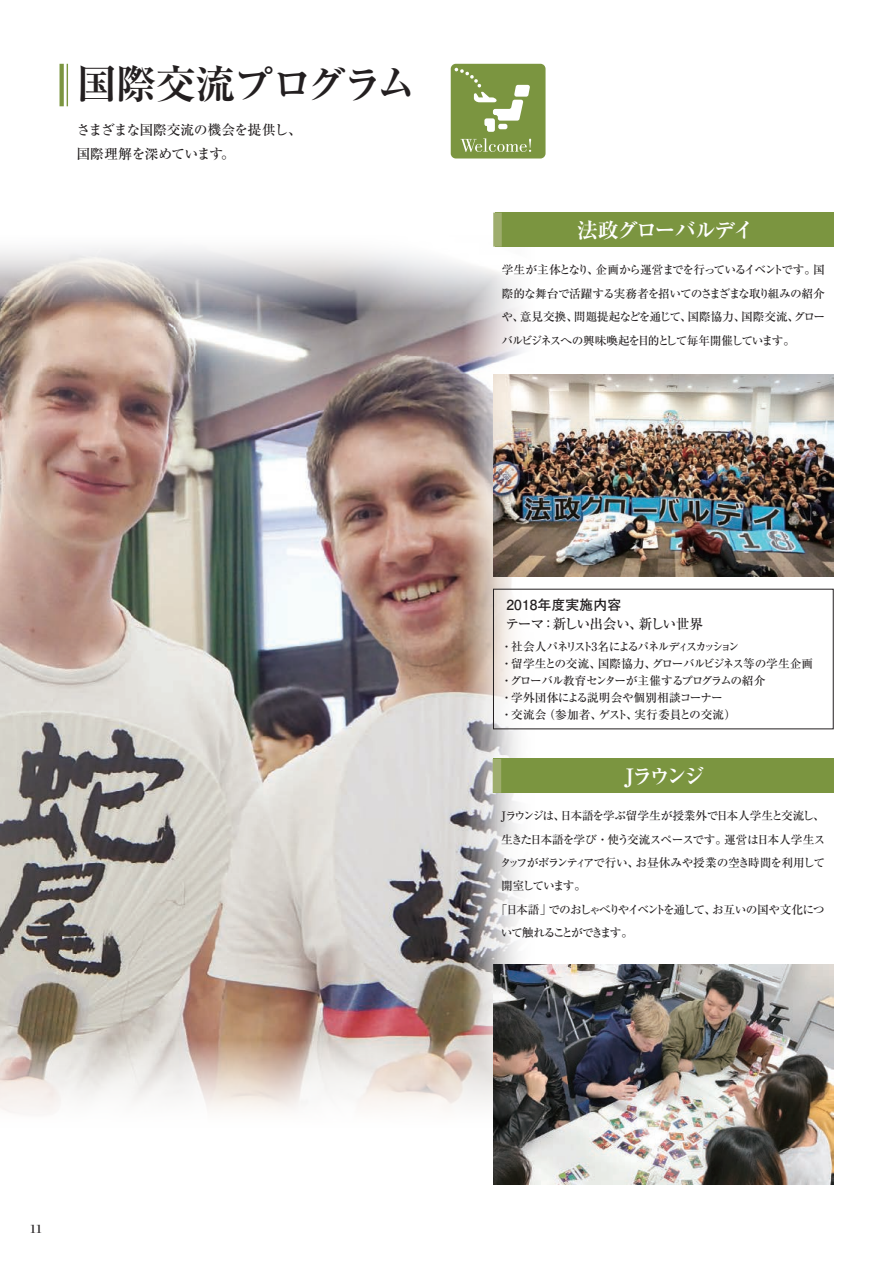
<style>
.page{position:relative;width:893px;height:1263px;background:#fff}
.page>*{position:absolute;margin:0;border:0;box-sizing:border-box;transform-origin:0 0}
.t1{font:700 40.35px "Ryumin Pro";letter-spacing:-.05em;color:#231f20}
.t2{font:700 21.3px "Ryumin Pro";letter-spacing:-.11em;color:#fff}
.t3{font:500 13.8px/23.9px "Ryumin Pro";letter-spacing:-.045em;color:#231f20}
.t4{font:500 13.8px "Ryumin Pro";letter-spacing:-.065em;color:#231f20}
.t5{font:700 13.8px "Futo Go B101 Pro";letter-spacing:.01em;color:#231f20}
.t6{font:12.75px "Bodoni Std";color:#262324}
.t7{font:500 11.7px/17px "Ryumin Pro";letter-spacing:-.09em;color:#231f20;text-align:justify}
.t8{font:500 11.7px "Ryumin Pro";letter-spacing:-.11em;color:#231f20}
.t9{font:500 11.7px "Ryumin Pro";letter-spacing:-.05em;color:#231f20}
.t10{font:500 11.7px "Ryumin Pro";letter-spacing:-.135em;color:#231f20}
</style>
<div class="page">
<img style="left:0;top:248px;width:540px;height:865px">
<div style="left:490px;top:589px;width:344px;height:375px;background:#fff"></div>
<img style="left:493px;top:374px;width:340px;height:202px">
<div style="left:495px;top:213px;width:338px;height:34px;background:#7b9540"></div>
<div style="left:493px;top:213px;width:9px;height:34px;background:#9ead6d"></div>
<hr style="left:67px;top:64px;width:1px;height:42px;background:#7b9540">
<svg style="left:60px;top:64px;width:4px;height:42px"></svg>
<div style="left:494px;top:759px;width:340px;height:34px;background:#7b9540"></div>
<div style="left:493px;top:759px;width:8px;height:34px;background:#9ead6d"></div>
<img style="left:493px;top:964px;width:340px;height:220px">
<div style="left:451px;top:64px;width:94px;height:94px;background:#7b9540;border-radius:5px"></div>
<svg style="left:460px;top:138px;width:71px;height:14px"></svg>
<svg style="left:454px;top:68px;width:76px;height:64px"></svg>
<h1 class="t1" style="left:77px;top:52px;width:342px">国際交流プログラム</h1>
<p class="t3" style="left:77px;top:117px;width:227px">さまざまな国際交流の機会を提供し、国際理解を深めています。</p>
<h2 class="t2" style="left:577px;top:213px;width:179px">法政グローバルデイ</h2>
<p class="t7" style="left:501px;top:258px;width:325px;line-height:23.4px">学生が主体となり、企画から運営までを行っているイベントです。国際的な舞台で活躍する実務者を招いてのさまざまな取り組みの紹介や、意見交換、問題提起などを通じて、国際協力、国際交流、グローバルビジネスへの興味喚起を目的として毎年開催しています。</p>
<p class="t5" style="left:506px;top:594px;width:116px">2018年度実施内容</p>
<p class="t4" style="left:505px;top:613px;width:199px">テーマ：新しい出会い、新しい世界</p>
<p class="t7" style="left:501px;top:637px;width:314px;text-align:left">・社会人パネリスト3名によるパネルディスカッション<br>・留学生との交流、国際協力、グローバルビジネス等の学生企画・グローバル教育センターが主催するプログラムの紹介<br>・学外団体による説明会や個別相談コーナー<br>・交流会（参加者、ゲスト、実行委員との交流）</p>
<h2 class="t2" style="left:624px;top:759px;width:82px">Jラウンジ</h2>
<p class="t9" style="left:501px;top:807px;width:325px">Jラウンジは、日本語を学ぶ留学生が授業外で日本人学生と交流し、</p>
<p class="t7" style="left:501px;top:830px;width:326px">生きた日本語を学び・使う交流スペースです。運営は日本人学生ス</p>
<p class="t7" style="left:500px;top:853px;width:327px">タッフがボランティアで行い、お昼休みや授業の空き時間を利用して</p>
<p class="t10" style="left:501px;top:877px;width:87px">開室しています。</p>
<p class="t8" style="left:496px;top:900px;width:331px">「日本語」でのおしゃべりやイベントを通して、お互いの国や文化につ</p>
<p class="t10" style="left:501px;top:923px;width:134px">いて触れることができます。</p>
<p class="t6" style="left:30px;top:1221px;width:14px">11</p>
</div>
